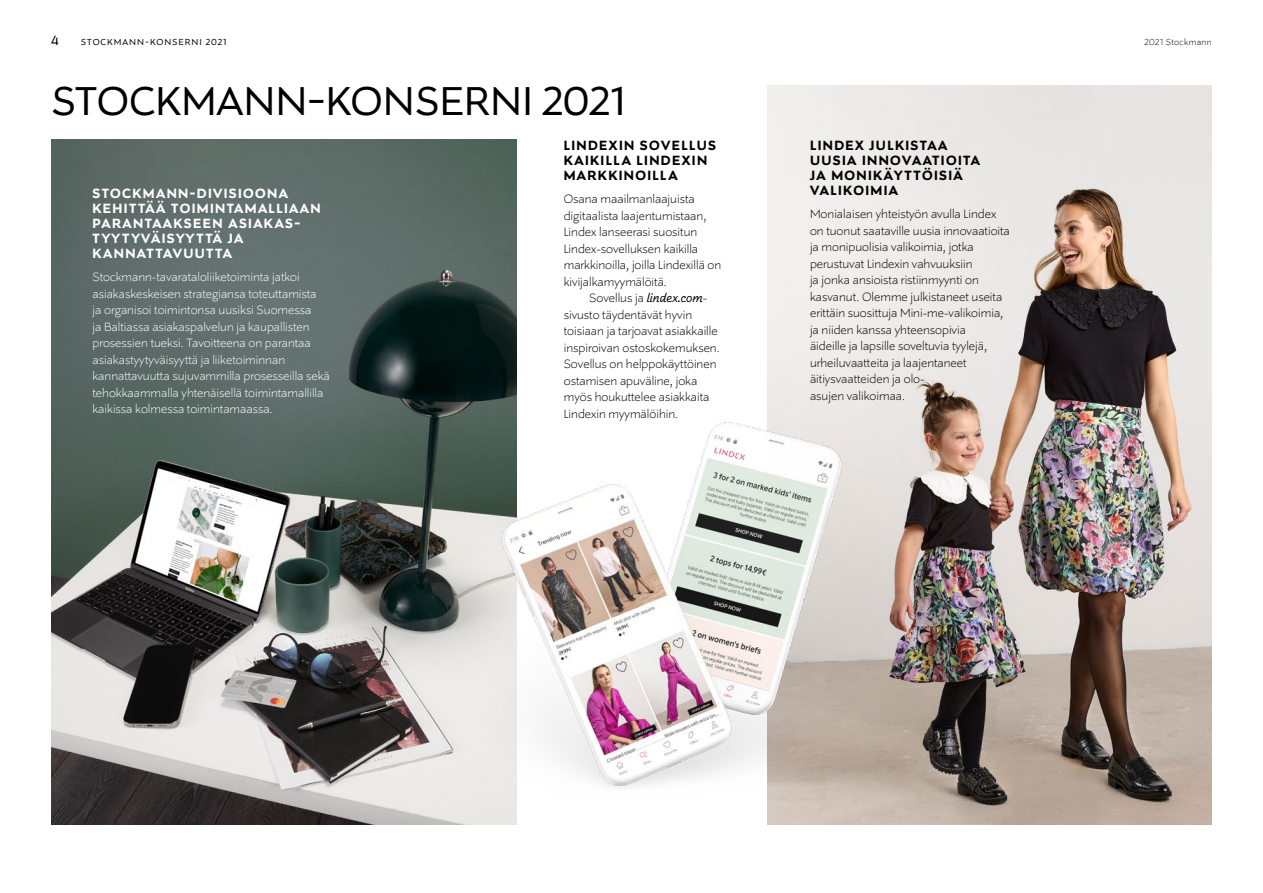
<style>
.page{position:relative;width:1263px;height:893px;background:#fff}
.page>*{position:absolute;margin:0;border:0;box-sizing:border-box;transform-origin:0 0}
.t1{font:45px "Stockmann Sans";color:#000}
.Year_2019_otsikko{font:700 15px/15px "Stockmann Sans";letter-spacing:.09em;color:#000}
.Year_2019_otsikko-2{font:700 15px/15px "Stockmann Sans";letter-spacing:.09em;color:#fff}
.t2{font:15px "Stockmann Sans";color:#000}
.Year_2019_base{font:300 13.5px/16.5px "Stockmann Sans";color:#000}
.Year_2019_base-2{font:300 13.5px/16.5px "Stockmann Sans";color:#fff}
.Master_section{font:9.75px "Stockmann Sans";letter-spacing:.1em;color:#000}
.t3{font:300 9.75px "Stockmann Sans";letter-spacing:.04em;color:#000}
.s1{font-weight:400;font-style:italic}
</style>
<div class="page">
<img style="left:51px;top:139px;width:466px;height:686px">
<img style="left:767px;top:85px;width:445px;height:740px">
<img style="left:471px;top:402px;width:404px;height:404px">
<p class="t2" style="left:51px;top:31px;width:9px">4</p>
<p class="t3" style="left:1144px;top:36px;width:69px">2021 Stockmann</p>
<p class="Master_section" style="left:81px;top:36px;width:147px">STOCKMANN-KONSERNI 2021</p>
<h1 class="t1" style="left:51px;top:74px;width:576px">STOCKMANN-KONSERNI 2021</h1>
<p class="Year_2019_otsikko" style="left:564px;top:139px;width:154px">LINDEXIN SOVELLUS<br>KAIKILLA LINDEXIN<br>MARKKINOILLA</p>
<p class="Year_2019_base" style="left:564px;top:191px;width:159px">Osana maailmanlaajuista digitaalista laajentumistaan,<br>Lindex lanseerasi suositun<br>Lindex-sovelluksen kaikilla markkinoilla, joilla Lindexillä on kivijalkamyymälöitä.</p>
<p class="Year_2019_base" style="left:564px;top:290px;width:157px;text-indent:26px">Sovellus ja <span class="s1">lindex.com&shy;</span>sivusto täydentävät hyvin toisiaan ja tarjoavat asiakkaille inspiroivan ostoskokemuksen.<br>Sovellus on helppokäyttöinen ostamisen apuväline, joka myös houkuttelee asiakkaita<br>Lindexin myymälöihin.</p>
<p class="Year_2019_otsikko-2" style="left:92px;top:187px;width:230px">STOCKMANN-DIVISIOONA<br>KEHITTÄÄ TOIMINTAMALLIAAN<br>PARANTAAKSEEN ASIAKAS-<br>TYYTYVÄISYYTTÄ JA<br>KANNATTAVUUTTA</p>
<p class="Year_2019_base-2" style="left:92px;top:269px;width:239px">Stockmann-tavarataloliiketoiminta jatkoi asiakaskeskeisen strategiansa toteuttamista<br>ja organisoi toimintonsa uusiksi Suomessa<br>ja Baltiassa asiakaspalvelun ja kaupallisten prosessien tueksi. Tavoitteena on parantaa asiakastyytyväisyyttä ja liiketoiminnan kannattavuutta sujuvammilla prosesseilla sekä tehokkaammalla yhtenäisellä toimintamallilla kaikissa kolmessa toimintamaassa.</p>
<p class="Year_2019_otsikko" style="left:810px;top:139px;width:171px">LINDEX JULKISTAA<br>UUSIA INNOVAATIOITA<br>JA MONIKÄYTTÖISIÄ<br>VALIKOIMIA</p>
<p class="Year_2019_base" style="left:810px;top:206px;width:201px">Monialaisen yhteistyön avulla Lindex on tuonut saataville uusia innovaatioita ja monipuolisia valikoimia, jotka perustuvat Lindexin vahvuuksiin<br>ja jonka ansioista ristiinmyynti on kasvanut. Olemme julkistaneet useita erittäin suosittuja Mini-me-valikoimia, ja niiden kanssa yhteensopivia<br>äideille ja lapsille soveltuvia tyylejä, urheiluvaatteita ja laajentaneet äitiysvaatteiden ja olo-<br>asujen valikoimaa.</p>
</div>
